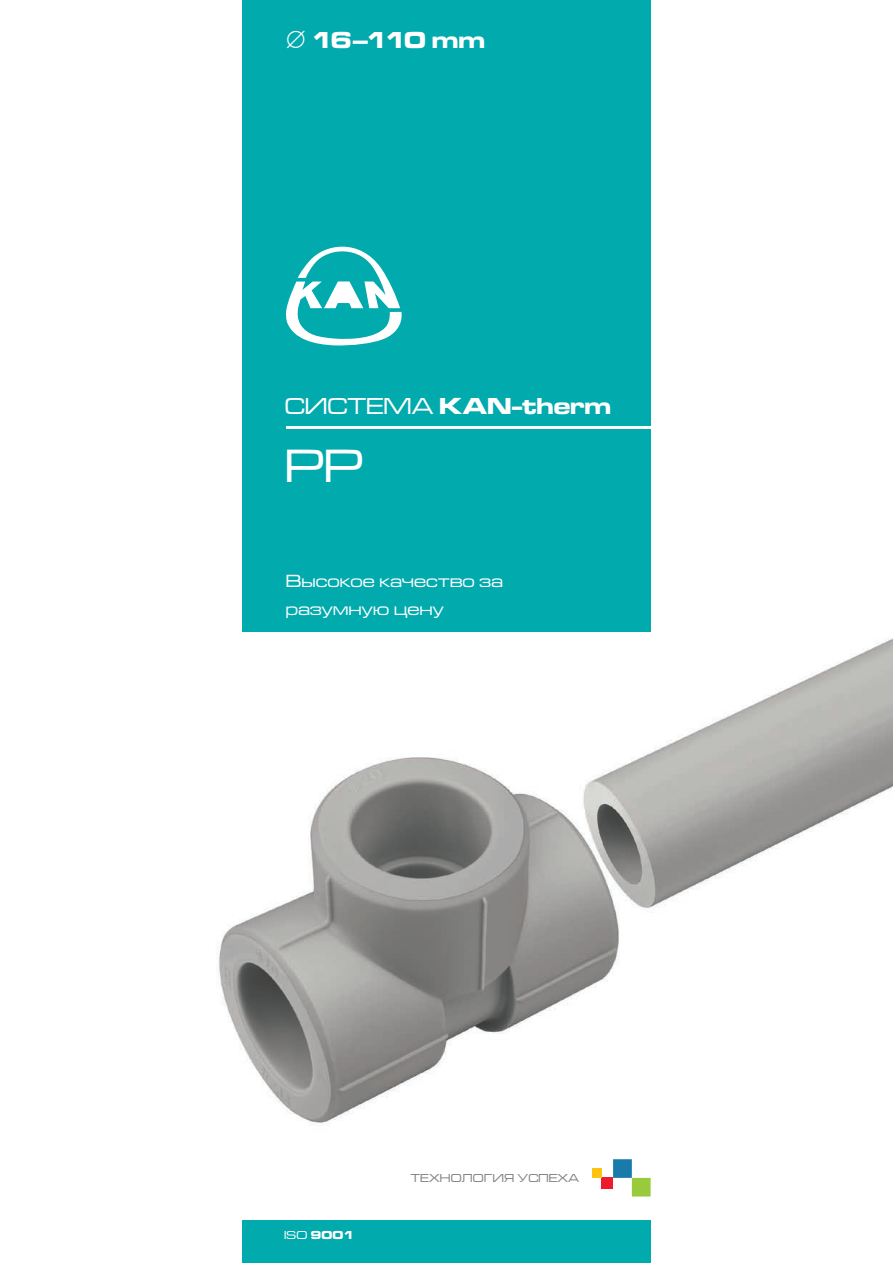
<style>
.page{position:relative;width:893px;height:1263px;background:#fff}
.page>*{position:absolute;margin:0;border:0;box-sizing:border-box;transform-origin:0 0}
.t1{font:48.45px "Microgramma D Med Ext";color:#fff}
.t2{font:24px "Microgramma D Bol Ext";color:#fff}
.t3{font:18.3px/28px "Microgramma D Med Ext";letter-spacing:.01em;color:#fff}
.t4{font:12px "Microgramma D Med Ext";letter-spacing:.02em;color:#808285}
.t5{font:12px "Microgramma D Bol Ext";color:#fff}
.s1{font-family:"Swiss 721 Lt AT"}
.s2{font-family:"Microgramma D Med Ext"}
</style>
<div class="page">
<img style="left:218px;top:638px;width:675px;height:559px">
<div style="left:242px;top:0;width:409px;height:631px;background:#00aaad"></div>
<svg style="left:286px;top:246px;width:116px;height:100px"></svg>
<hr style="left:286px;top:426px;width:383px;height:2px;background:#fff">
<div style="left:242px;top:1220px;width:409px;height:43px;background:#00aaad"></div>
<div style="left:602px;top:1178px;width:11px;height:11px;background:#ee1b2d"></div>
<div style="left:592px;top:1168px;width:10px;height:10px;background:#fec210"></div>
<div style="left:632px;top:1178px;width:19px;height:18px;background:#99ca3b"></div>
<div style="left:613px;top:1159px;width:19px;height:19px;background:#187bab"></div>
<h2 class="t2" style="left:286px;top:23px;width:201px"><span class="s1">Ø</span> 16–110 mm</h2>
<h2 class="t2" style="left:285px;top:389px;width:328px"><span class="s2">СИСТЕМА</span> KAN‑therm</h2>
<h1 class="t1" style="left:285px;top:435px;width:80px">PP</h1>
<p class="t3" style="left:286px;top:566px;width:218px">Высокое качество за разумную цену</p>
<p class="t5" style="left:284px;top:1227px;width:71px"><span class="s2">ISO</span> 9001</p>
<p class="t4" style="left:411px;top:1170px;width:170px">ТЕХНОЛОГИЯ УСПЕХА</p>
</div>
